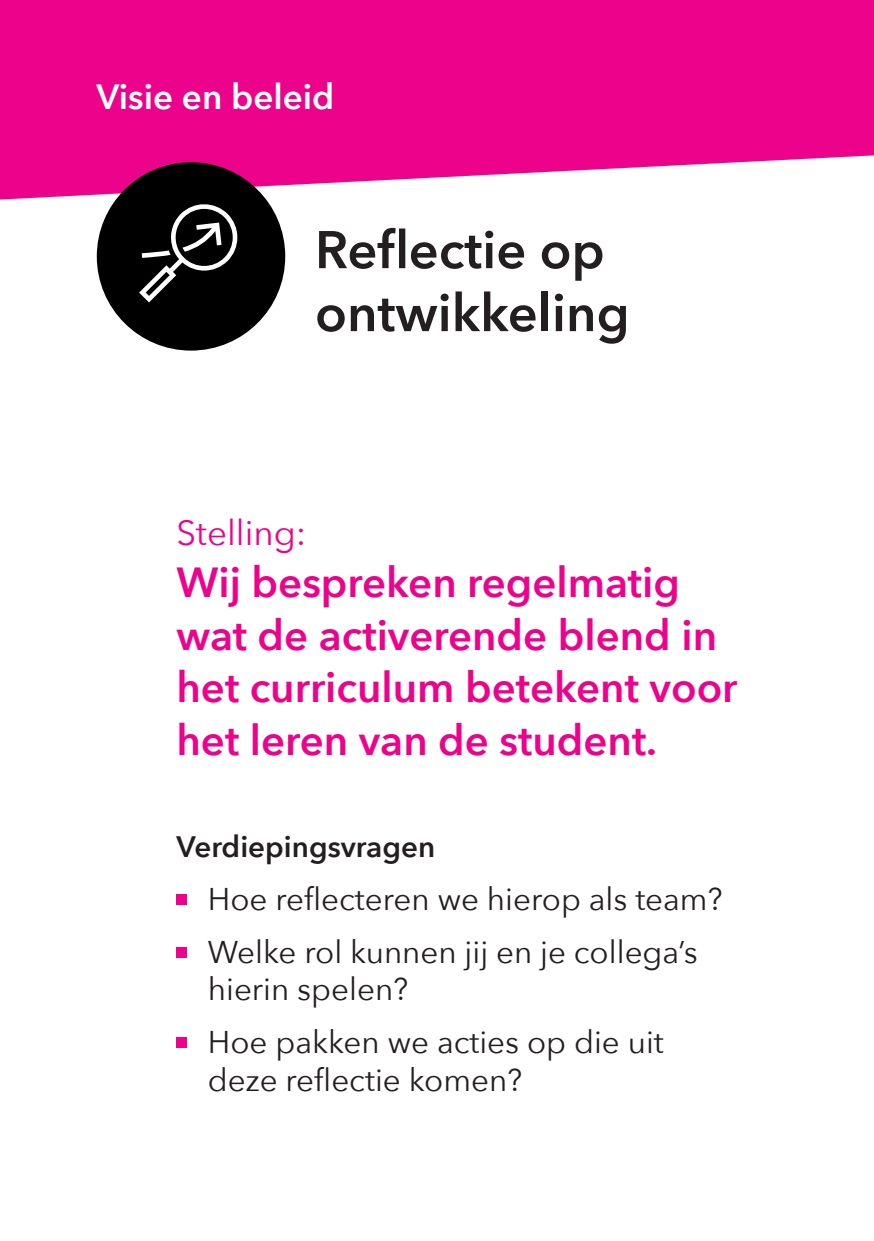
<style>
.page{position:relative;width:874px;height:1241px;background:#fff}
.page>*{position:absolute;margin:0;border:0;box-sizing:border-box;transform-origin:0 0}
.t1{font:600 52.5px/63px "Avenir Next";color:#231f20}
.t2{font:600 42px/52.5px "Avenir Next";color:#ed028c}
.t3{font:600 35px "Avenir Next";color:#fff}
.t4{font:35px "Avenir Next";color:#ed028c}
.t5{font:31.5px/37.8px "Avenir Next";color:#231f20}
.t6{font:600 29.4px "Avenir Next";color:#231f20}
</style>
<div class="page">
<svg style="left:0;top:0;width:873px;height:199px;background:#ee1c97"></svg>
<div style="left:97px;top:162px;width:188px;height:188px;background:#000;border-radius:50%"></div>
<svg style="left:139px;top:204px;width:98px;height:98px"></svg>
<div style="left:176px;top:894px;width:11px;height:10px;background:#ed028c"></div>
<div style="left:176px;top:946px;width:11px;height:11px;background:#ed028c"></div>
<div style="left:176px;top:1036px;width:11px;height:11px;background:#ed028c"></div>
<p class="t3" style="left:96px;top:67px;width:239px">Visie en beleid</p>
<p class="t1" style="left:315px;top:217px;width:316px">Reflectie op ontwikkeling</p>
<p class="t4" style="left:176px;top:503px;width:131px">Stelling:</p>
<p class="t2" style="left:176px;top:555px;width:562px">Wij bespreken regelmatig wat de activerende blend in het curriculum betekent voor het leren van de student.</p>
<p class="t6" style="left:176px;top:821px;width:260px">Verdiepingsvragen</p>
<p class="t5" style="left:208px;top:878px;width:516px">Hoe reflecteren we hierop als team?</p>
<p class="t5" style="left:208px;top:931px;width:491px">Welke rol kunnen jij en je collega’s hierin spelen?</p>
<p class="t5" style="left:208px;top:1021px;width:457px">Hoe pakken we acties op die uit deze reflectie komen?</p>
</div>
